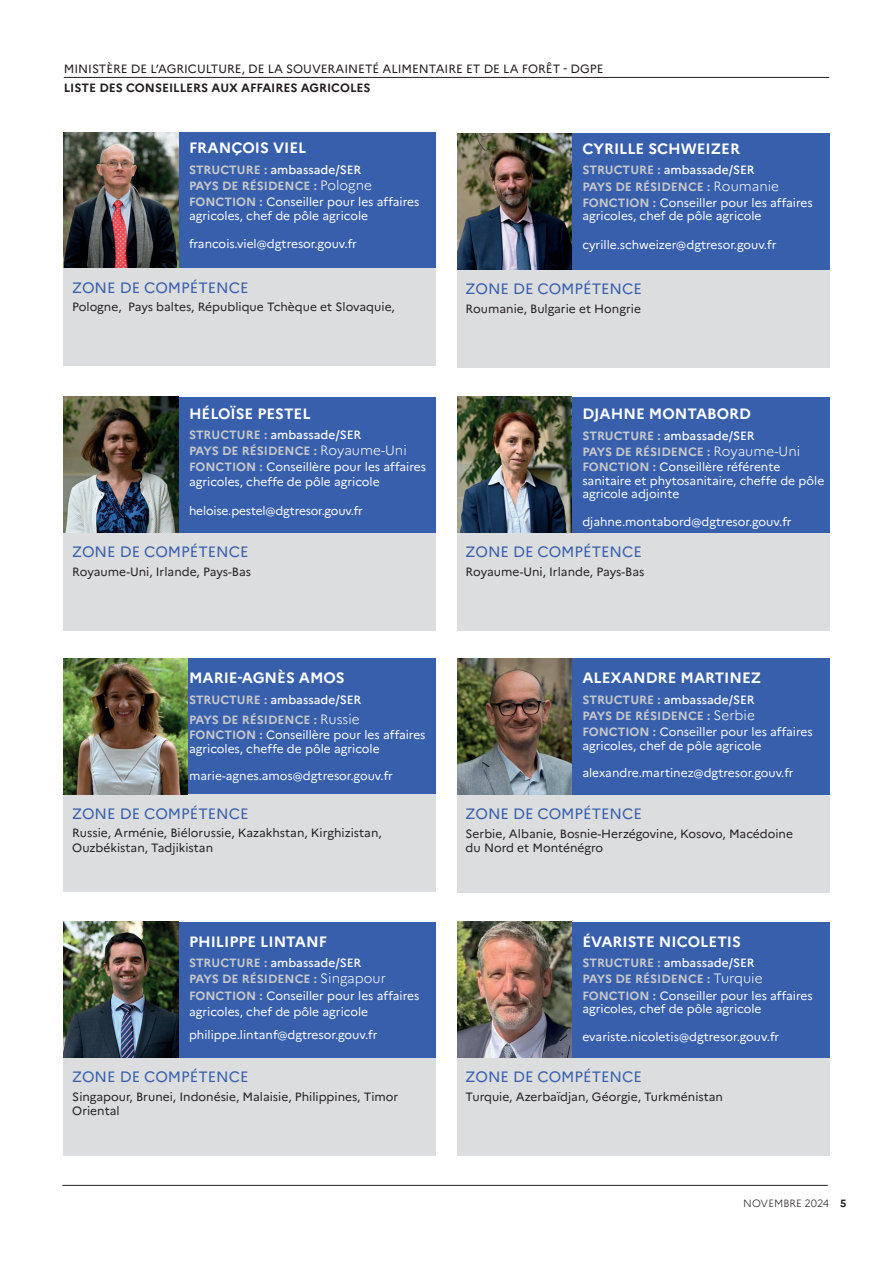
<style>
.page{position:relative;width:893px;height:1263px;background:#fff}
.page>*{position:absolute;margin:0;border:0;box-sizing:border-box;transform-origin:0 0}
.t1{font:15px "Marianne";color:#375fac}
.t2{font:700 15px "Marianne";color:#fff}
.t3{font:12px/13.5px "Marianne";color:#fff}
.t4{font:700 12px/16.2px "Marianne";color:#c7c8ca}
.t5{font:12px/14.4px "Marianne";color:#231f20}
.t6{font:700 12px "Marianne";color:#231f20}
.t7{font:300 10.5px "Marianne";color:#231f20}
.s1{font-weight:500;color:#fff}
.s2{font-weight:300;font-size:13.5px;color:#fff}
.s3{font-weight:400;color:#fff}
.s4{font-weight:700;color:#c7c8ca}
.s5{font-weight:500}
.s6{font-weight:300;font-size:13.5px}
.s7{font-weight:700}
</style>
<div class="page">
<hr style="left:62px;top:1185px;width:766px;height:1px;background:#231f20">
<hr style="left:64px;top:77px;width:765px;height:1px;background:#231f20">
<div style="left:457px;top:659px;width:372px;height:136px;background:#375fac"></div>
<img style="left:457px;top:659px;width:115px;height:136px">
<div style="left:457px;top:795px;width:372px;height:98px;background:#dcdddf"></div>
<div style="left:64px;top:658px;width:372px;height:137px;background:#375fac"></div>
<div style="left:64px;top:795px;width:372px;height:97px;background:#dcdddf"></div>
<img style="left:64px;top:658px;width:123px;height:137px">
<div style="left:457px;top:397px;width:372px;height:136px;background:#375fac"></div>
<img style="left:457px;top:397px;width:115px;height:136px">
<div style="left:457px;top:533px;width:372px;height:98px;background:#dcdddf"></div>
<div style="left:64px;top:397px;width:372px;height:136px;background:#375fac"></div>
<img style="left:64px;top:397px;width:115px;height:136px">
<div style="left:64px;top:533px;width:372px;height:98px;background:#dcdddf"></div>
<div style="left:457px;top:134px;width:372px;height:136px;background:#375fac"></div>
<img style="left:457px;top:134px;width:115px;height:136px">
<div style="left:457px;top:270px;width:372px;height:98px;background:#dcdddf"></div>
<div style="left:64px;top:132px;width:372px;height:137px;background:#375fac"></div>
<img style="left:64px;top:132px;width:115px;height:137px">
<div style="left:64px;top:269px;width:372px;height:97px;background:#dcdddf"></div>
<div style="left:64px;top:922px;width:372px;height:136px;background:#375fac"></div>
<img style="left:64px;top:922px;width:115px;height:136px">
<div style="left:64px;top:1058px;width:372px;height:98px;background:#dcdddf"></div>
<div style="left:457px;top:922px;width:372px;height:136px;background:#375fac"></div>
<img style="left:457px;top:922px;width:115px;height:136px">
<div style="left:457px;top:1058px;width:372px;height:98px;background:#dcdddf"></div>
<p class="t5" style="left:64px;top:60px;width:541px">MINISTÈRE DE L’AGRICULTURE, DE LA SOUVERAINETÉ ALIMENTAIRE ET DE LA FORÊT - DGPE</p>
<p class="t6" style="left:64px;top:79px;width:308px">LISTE DES CONSEILLERS AUX AFFAIRES AGRICOLES</p>
<p class="t2" style="left:189px;top:136px;width:119px">FRANÇOIS VIEL</p>
<p class="t4" style="left:189px;top:160px;width:232px">STRUCTURE : <span class="s1">ambassade/SER<br></span>PAYS DE RÉSIDENCE : <span class="s2">Pologne<br></span>FONCTION : <span class="s3">Conseiller pour les affaires</span></p>
<p class="t3" style="left:189px;top:208px;width:181px">agricoles, chef de pôle agricole</p>
<p class="t3" style="left:189px;top:236px;width:169px">francois.viel@dgtresor.gouv.fr</p>
<p class="t1" style="left:72px;top:276px;width:178px">ZONE DE COMPÉTENCE</p>
<p class="t5" style="left:72px;top:299px;width:324px">Pologne, Pays baltes, République Tchèque et Slovaquie,</p>
<p class="t2" style="left:189px;top:403px;width:123px">HÉLOÏSE PESTEL</p>
<p class="t4" style="left:189px;top:425px;width:238px">STRUCTURE : <span class="s1">ambassade/SER<br></span>PAYS DE RÉSIDENCE : <span class="s2">Royaume-Uni<br></span>FONCTION : <span class="s3">Conseillère pour les affaires</span></p>
<p class="t3" style="left:189px;top:474px;width:192px">agricoles, cheffe de pôle agricole</p>
<p class="t3" style="left:189px;top:503px;width:175px">heloise.pestel@dgtresor.gouv.fr</p>
<p class="t1" style="left:72px;top:540px;width:178px">ZONE DE COMPÉTENCE</p>
<p class="t5" style="left:72px;top:564px;width:180px">Royaume-Uni, Irlande, Pays-Bas</p>
<p class="t2" style="left:189px;top:666px;width:157px">MARIE-AGNÈS AMOS</p>
<p class="t4" style="left:189px;top:688px;width:174px;line-height:20.4px">STRUCTURE : <span class="s1">ambassade/SER<br></span>PAYS DE RÉSIDENCE : <span class="s2">Russie</span></p>
<p class="t3" style="left:189px;top:727px;width:238px"><span class="s4">FONCTION :</span> Conseillère pour les affaires agricoles, cheffe de pôle agricole</p>
<p class="t3" style="left:189px;top:767px;width:205px">marie-agnes.amos@dgtresor.gouv.fr</p>
<p class="t1" style="left:72px;top:802px;width:178px">ZONE DE COMPÉTENCE</p>
<p class="t5" style="left:72px;top:825px;width:311px">Russie, Arménie, Biélorussie, Kazakhstan, Kirghizistan,<br>Ouzbékistan, Tadjikistan</p>
<p class="t2" style="left:189px;top:930px;width:139px">PHILIPPE LINTANF</p>
<p class="t3" style="left:189px;top:954px;width:232px;line-height:16.2px"><span class="s4">STRUCTURE :</span> <span class="s5">ambassade/SER<br></span><span class="s4">PAYS DE RÉSIDENCE :</span> <span class="s6">Singapour<br></span><span class="s4">FONCTION :</span> Conseiller pour les affaires agricoles, chef de pôle agricole</p>
<p class="t3" style="left:189px;top:1027px;width:190px">philippe.lintanf@dgtresor.gouv.fr</p>
<p class="t1" style="left:72px;top:1065px;width:178px">ZONE DE COMPÉTENCE</p>
<p class="t5" style="left:72px;top:1089px;width:327px">Singapour, Brunei, Indonésie, Malaisie, Philippines, Timor<br>Oriental</p>
<p class="t2" style="left:582px;top:137px;width:159px">CYRILLE SCHWEIZER</p>
<p class="t4" style="left:582px;top:161px;width:232px">STRUCTURE : <span class="s1">ambassade/SER<br></span>PAYS DE RÉSIDENCE : <span class="s2">Roumanie<br></span>FONCTION : <span class="s3">Conseiller pour les affaires</span></p>
<p class="t3" style="left:582px;top:208px;width:181px">agricoles, chef de pôle agricole</p>
<p class="t3" style="left:582px;top:237px;width:196px">cyrille.schweizer@dgtresor.gouv.fr</p>
<p class="t1" style="left:466px;top:277px;width:178px">ZONE DE COMPÉTENCE</p>
<p class="t5" style="left:466px;top:300px;width:177px">Roumanie, Bulgarie et Hongrie</p>
<p class="t2" style="left:582px;top:403px;width:170px">DJAHNE MONTABORD</p>
<p class="t4" style="left:582px;top:427px;width:219px">STRUCTURE : <span class="s1">ambassade/SER<br></span>PAYS DE RÉSIDENCE : <span class="s2">Royaume-Uni</span></p>
<p class="t3" style="left:582px;top:459px;width:243px"><span class="s4">FONCTION :</span> Conseillère référente sanitaire et phytosanitaire, cheffe de pôle agricole adjointe</p>
<p class="t3" style="left:582px;top:514px;width:211px">djahne.montabord@dgtresor.gouv.fr</p>
<p class="t1" style="left:466px;top:540px;width:178px">ZONE DE COMPÉTENCE</p>
<p class="t5" style="left:466px;top:564px;width:180px">Royaume-Uni, Irlande, Pays-Bas</p>
<p class="t2" style="left:582px;top:666px;width:180px">ALEXANDRE MARTINEZ</p>
<p class="t4" style="left:582px;top:690px;width:232px">STRUCTURE : <span class="s1">ambassade/SER<br></span>PAYS DE RÉSIDENCE : <span class="s2">Serbie<br></span>FONCTION : <span class="s3">Conseiller pour les affaires</span></p>
<p class="t3" style="left:582px;top:737px;width:181px">agricoles, chef de pôle agricole</p>
<p class="t3" style="left:582px;top:765px;width:213px">alexandre.martinez@dgtresor.gouv.fr</p>
<p class="t1" style="left:466px;top:802px;width:178px">ZONE DE COMPÉTENCE</p>
<p class="t5" style="left:466px;top:825px;width:329px">Serbie, Albanie, Bosnie-Herzégovine, Kosovo, Macédoine du Nord et Monténégro</p>
<p class="t2" style="left:582px;top:930px;width:160px">ÉVARISTE NICOLETIS</p>
<p class="t4" style="left:582px;top:954px;width:232px">STRUCTURE : <span class="s1">ambassade/SER<br></span>PAYS DE RÉSIDENCE : <span class="s2">Turquie<br></span>FONCTION : <span class="s3">Conseiller pour les affaires</span></p>
<p class="t3" style="left:582px;top:1001px;width:181px">agricoles, chef de pôle agricole</p>
<p class="t3" style="left:582px;top:1029px;width:198px">evariste.nicoletis@dgtresor.gouv.fr</p>
<p class="t1" style="left:466px;top:1065px;width:178px">ZONE DE COMPÉTENCE</p>
<p class="t5" style="left:466px;top:1089px;width:259px">Turquie, Azerbaïdjan, Géorgie, Turkménistan</p>
<p class="t7" style="left:743px;top:1197px;width:105px">NOVEMBRE 2024 <span class="s7">5</span></p>
</div>
